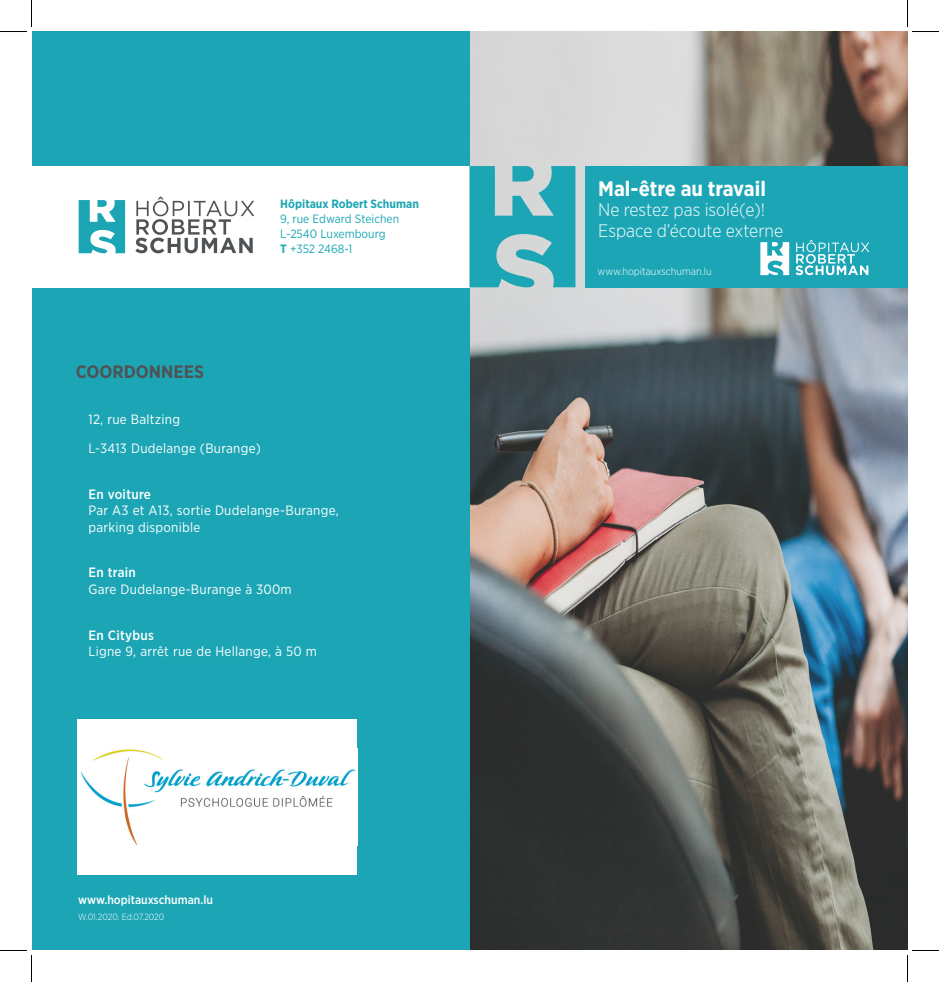
<style>
.page{position:relative;width:939px;height:982px;background:#fff}
.page>*{position:absolute;margin:0;border:0;box-sizing:border-box;transform-origin:0 0}
.t1{font:700 21px "Gotham Narrow";color:#fff}
.t2{font:300 18px "Gotham Narrow";color:#fff}
.t3{font:700 18px "Gotham Narrow";color:#4f5355}
.t4{font:13.5px "Gotham Narrow";letter-spacing:.02em;color:#fff}
.t5{font:500 13.5px "Gotham Narrow";letter-spacing:.02em;color:#fff}
.t6{font:12px/15px "Gotham Narrow";color:#1ca6b5}
.t7{font:500 12px "Gotham Narrow";color:#fff}
.t8{font:300 10.5px "Gotham Narrow";color:#fff}
.t9{font:300 9px "Gotham Narrow";letter-spacing:-.005em;color:#fff}
.s1{font-weight:700}
</style>
<div class="page">
<img style="left:469px;top:32px;width:438px;height:917px">
<div style="left:32px;top:31px;width:437px;height:919px;background:#1ca6b5"></div>
<div style="left:32px;top:166px;width:437px;height:122px;background:#fff"></div>
<svg style="left:79px;top:200px;width:46px;height:53px"></svg>
<svg style="left:135px;top:197px;width:119px;height:56px"></svg>
<svg style="left:469px;top:166px;width:106px;height:121px;background:#56b5bf"></svg>
<div style="left:585px;top:166px;width:322px;height:122px;background:#1ca6b5"></div>
<svg style="left:760px;top:242px;width:29px;height:33px"></svg>
<svg style="left:795px;top:240px;width:74px;height:35px"></svg>
<div style="left:77px;top:719px;width:280px;height:155px;background:#fff"></div>
<img style="left:80px;top:749px;width:276px;height:96px">
<svg style="left:0;top:0;width:32px;height:32px"></svg>
<svg style="left:0;top:950px;width:32px;height:31px"></svg>
<svg style="left:907px;top:0;width:32px;height:32px"></svg>
<svg style="left:907px;top:950px;width:32px;height:31px"></svg>
<p class="t6" style="left:280px;top:196px;width:140px"><span class="s1">Hôpitaux Robert Schuman<br></span>9, rue Edward Steichen<br>L-2540 Luxembourg</p>
<p class="t6" style="left:280px;top:241px;width:73px"><span class="s1">T</span> +352 2468-1</p>
<p class="t3" style="left:76px;top:360px;width:130px">COORDONNEES</p>
<p class="t4" style="left:88px;top:410px;width:93px">12, rue Baltzing</p>
<p class="t4" style="left:88px;top:439px;width:174px">L-3413 Dudelange (Burange)</p>
<p class="t5" style="left:88px;top:485px;width:64px">En voiture</p>
<p class="t4" style="left:88px;top:502px;width:252px">Par A3 et A13, sortie Dudelange-Burange,</p>
<p class="t4" style="left:88px;top:518px;width:114px">parking disponible</p>
<p class="t5" style="left:88px;top:564px;width:49px">En train</p>
<p class="t4" style="left:88px;top:580px;width:205px">Gare Dudelange-Burange à 300m</p>
<p class="t5" style="left:88px;top:626px;width:67px">En Citybus</p>
<p class="t4" style="left:88px;top:643px;width:230px">Ligne 9, arrêt rue de Hellange, à 50 m</p>
<p class="t7" style="left:78px;top:891px;width:136px">www.hopitauxschuman.lu</p>
<p class="t9" style="left:78px;top:910px;width:88px">W.01.2020. Ed.07.2020</p>
<p class="t1" style="left:598px;top:175px;width:169px">Mal-être au travail</p>
<p class="t2" style="left:598px;top:199px;width:168px">Ne restez pas isolé(e)!</p>
<p class="t2" style="left:598px;top:220px;width:187px">Espace d’écoute externe</p>
<p class="t8" style="left:598px;top:265px;width:116px">www.hopitauxschuman.lu</p>
</div>
